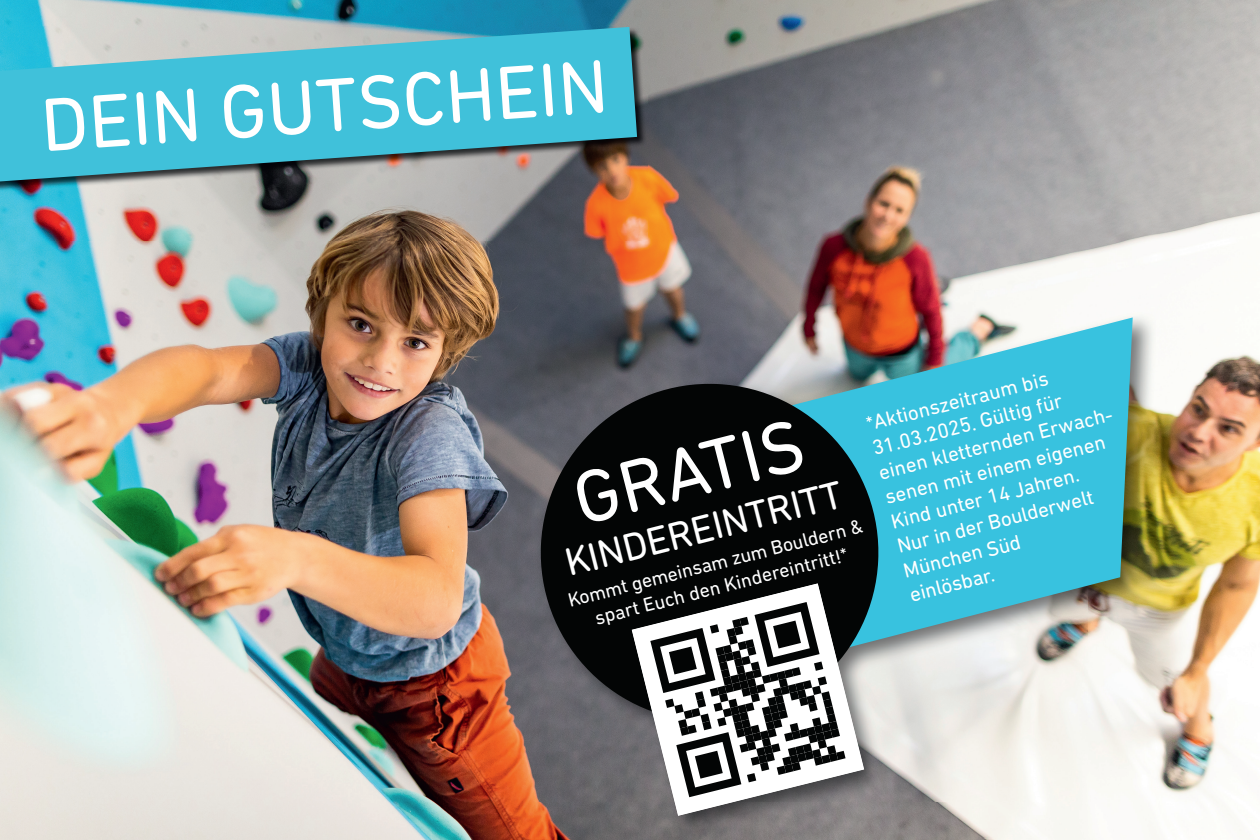
<style>
.page{position:relative;width:1260px;height:840px;background:#fff}
.page>*{position:absolute;margin:0;border:0;box-sizing:border-box;transform-origin:0 0}
.t1{font:76.7px "DIN Next Rounded LT Pro";color:#fff}
.t2{font:74.7px "DIN Next Rounded LT Pro";color:#fff}
.t3{font:39.8px "DIN Next Rounded LT Pro";color:#fff}
.t4{font:21px/25.2px "DIN Next Rounded LT Pro";color:#fff}
.t5{font:19.9px/23.8px "DIN Next Rounded LT Pro";color:#fff;text-align:center}
</style>
<div class="page">
<img style="left:0;top:0;width:1260px;height:840px">
<img style="left:0;top:27px;width:647px;height:214px">
<svg style="left:0;top:27px;width:637px;height:154px;background:#57b6c8"></svg>
<img style="left:535px;top:313px;width:620px;height:525px">
<img style="left:650px;top:317px;width:483px;height:376px">
<svg style="left:537px;top:380px;width:346px;height:346px;background:#1e2a2d"></svg>
<svg style="left:632px;top:583px;width:232px;height:233px"></svg>
<svg style="left:650px;top:602px;width:196px;height:195px"></svg>
<h1 class="t1" style="left:38px;top:81px;width:570px;rotate:-4deg">DEIN GUTSCHEIN</h1>
<p class="t4" style="left:864px;top:411px;width:245px;rotate:-14deg">*Aktionszeitraum bis<br>31.03.2025. Gültig für einen kletternden Erwach&shy;senen mit einem eigenen<br>Kind unter 14 Jahren.<br>Nur in der Boulderwelt<br>München Süd<br>einlösbar.</p>
<h2 class="t2" style="left:564px;top:458px;width:237px;rotate:-14deg">GRATIS</h2>
<h3 class="t3" style="left:560px;top:540px;width:286px;rotate:-14deg">KINDEREINTRITT</h3>
<p class="t5" style="left:565px;top:588px;width:305px;rotate:-14deg">Kommt gemeinsam zum Bouldern &amp; spart Euch den Kindereintritt!*</p>
</div>
